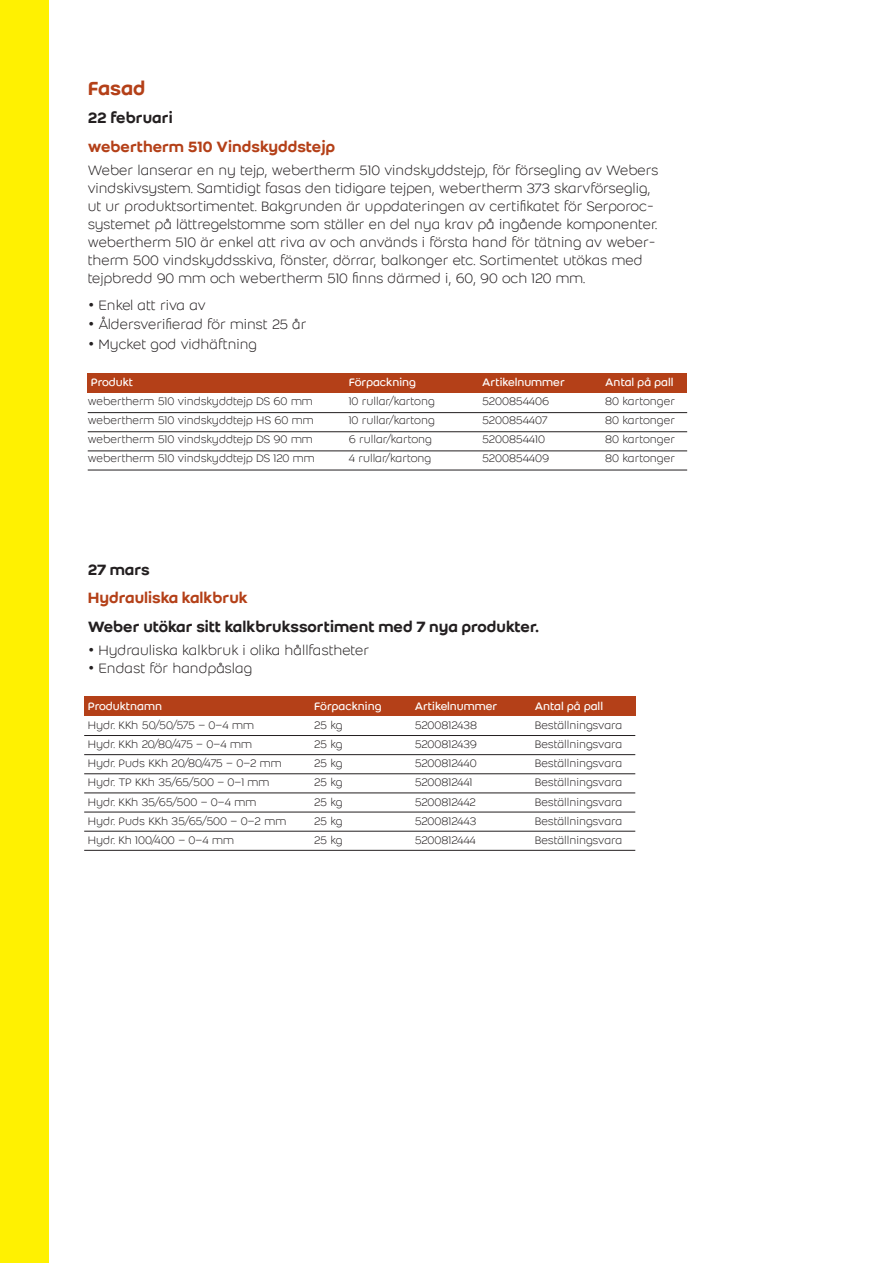
<style>
.page{position:relative;width:893px;height:1263px;background:#fff}
.page>*{position:absolute;margin:0;border:0;box-sizing:border-box;transform-origin:0 0}
.t1{font:500 21px "Weber";color:#b44018}
.t2{font:500 16.5px "Weber";color:#231f20}
.t3{font:500 16.5px "Weber";color:#b44018}
.t4{font:300 15px "Weber";color:#231f20}
.t5{font:300 12px "Weber";color:#231f20}
.t6{font:12px "Weber";color:#fff}
.s1{font-family:"Gotham"}
</style>
<div class="page">
<div style="left:84px;top:697px;width:551px;height:19px;background:#b44018"></div>
<hr style="left:84px;top:735px;width:551px;height:1px;background:#231f20">
<hr style="left:84px;top:754px;width:551px;height:1px;background:#231f20">
<hr style="left:84px;top:773px;width:551px;height:1px;background:#231f20">
<hr style="left:84px;top:793px;width:551px;height:1px;background:#231f20">
<hr style="left:84px;top:812px;width:551px;height:1px;background:#231f20">
<hr style="left:84px;top:831px;width:551px;height:1px;background:#231f20">
<hr style="left:84px;top:850px;width:551px;height:1px;background:#231f20">
<div style="left:88px;top:374px;width:599px;height:19px;background:#b44018"></div>
<hr style="left:88px;top:412px;width:599px;height:1px;background:#231f20">
<hr style="left:88px;top:431px;width:599px;height:1px;background:#231f20">
<hr style="left:88px;top:451px;width:599px;height:1px;background:#231f20">
<hr style="left:88px;top:470px;width:599px;height:1px;background:#231f20">
<div style="left:0;top:0;width:49px;height:1263px;background:#fff101"></div>
<p class="t1" style="left:88px;top:75px;width:59px">Fasad</p>
<p class="t2" style="left:88px;top:108px;width:86px">22 februari</p>
<p class="t3" style="left:88px;top:137px;width:249px">webertherm 510 Vindskyddstejp</p>
<p class="t4" style="left:88px;top:162px;width:572px">Weber lanserar en ny tejp, webertherm 510 vindskyddstejp, för försegling av Webers</p>
<p class="t4" style="left:88px;top:180px;width:564px">vindskivsystem. Samtidigt fasas den tidigare tejpen, webertherm 373 skarvförseglig,</p>
<p class="t4" style="left:88px;top:198px;width:568px">ut ur produktsortimentet. Bakgrunden är uppdateringen av certifikatet för Serporoc-</p>
<p class="t4" style="left:88px;top:216px;width:571px">systemet på lättregelstomme som ställer en del nya krav på ingående komponenter.</p>
<p class="t4" style="left:88px;top:234px;width:569px">webertherm 510 är enkel att riva av och används i första hand för tätning av weber-</p>
<p class="t4" style="left:88px;top:252px;width:556px">therm 500 vindskyddsskiva, fönster, dörrar, balkonger etc. Sortimentet utökas med</p>
<p class="t4" style="left:88px;top:270px;width:499px">tejpbredd 90 mm och webertherm 510 finns därmed i, 60, 90 och 120 mm.</p>
<p class="t4" style="left:88px;top:297px;width:120px"><span class="s1">•</span> Enkel att riva av</p>
<p class="t4" style="left:88px;top:316px;width:220px"><span class="s1">•</span> Åldersverifierad för minst 25 år</p>
<p class="t4" style="left:88px;top:336px;width:171px"><span class="s1">•</span> Mycket god vidhäftning</p>
<p class="t6" style="left:91px;top:375px;width:44px">Produkt</p>
<p class="t6" style="left:349px;top:375px;width:69px">Förpackning</p>
<p class="t6" style="left:482px;top:375px;width:84px">Artikelnummer</p>
<p class="t6" style="left:605px;top:375px;width:70px">Antal på pall</p>
<p class="t5" style="left:88px;top:395px;width:227px">webertherm 510 vindskyddtejp DS 60 mm</p>
<p class="t5" style="left:349px;top:395px;width:88px">10 rullar/kartong</p>
<p class="t5" style="left:482px;top:395px;width:69px">5200854406</p>
<p class="t5" style="left:605px;top:395px;width:71px">80 kartonger</p>
<p class="t5" style="left:88px;top:414px;width:228px">webertherm 510 vindskyddtejp HS 60 mm</p>
<p class="t5" style="left:349px;top:414px;width:88px">10 rullar/kartong</p>
<p class="t5" style="left:482px;top:414px;width:67px">5200854407</p>
<p class="t5" style="left:605px;top:414px;width:71px">80 kartonger</p>
<p class="t5" style="left:88px;top:433px;width:227px">webertherm 510 vindskyddtejp DS 90 mm</p>
<p class="t5" style="left:349px;top:433px;width:85px">6 rullar/kartong</p>
<p class="t5" style="left:482px;top:433px;width:64px">5200854410</p>
<p class="t5" style="left:605px;top:433px;width:71px">80 kartonger</p>
<p class="t5" style="left:88px;top:452px;width:229px">webertherm 510 vindskyddtejp DS 120 mm</p>
<p class="t5" style="left:349px;top:452px;width:84px">4 rullar/kartong</p>
<p class="t5" style="left:482px;top:452px;width:69px">5200854409</p>
<p class="t5" style="left:605px;top:452px;width:71px">80 kartonger</p>
<p class="t2" style="left:88px;top:559px;width:63px">27 mars</p>
<p class="t3" style="left:88px;top:588px;width:162px">Hydrauliska kalkbruk</p>
<p class="t2" style="left:88px;top:617px;width:453px">Weber utökar sitt kalkbrukssortiment med 7 nya produkter.</p>
<p class="t4" style="left:88px;top:642px;width:283px"><span class="s1">•</span> Hydrauliska kalkbruk i olika hållfastheter</p>
<p class="t4" style="left:88px;top:660px;width:166px"><span class="s1">•</span> Endast för handpåslag</p>
<p class="t6" style="left:88px;top:699px;width:76px">Produktnamn</p>
<p class="t6" style="left:314px;top:699px;width:69px">Förpackning</p>
<p class="t6" style="left:415px;top:699px;width:84px">Artikelnummer</p>
<p class="t6" style="left:535px;top:699px;width:70px">Antal på pall</p>
<p class="t5" style="left:88px;top:718px;width:168px">Hydr. KKh 50/50/575 – 0–4 mm</p>
<p class="t5" style="left:314px;top:718px;width:30px">25 kg</p>
<p class="t5" style="left:415px;top:718px;width:64px">5200812438</p>
<p class="t5" style="left:535px;top:718px;width:89px">Beställningsvara</p>
<p class="t5" style="left:88px;top:738px;width:166px">Hydr. KKh 20/80/475 – 0–4 mm</p>
<p class="t5" style="left:314px;top:738px;width:30px">25 kg</p>
<p class="t5" style="left:415px;top:738px;width:64px">5200812439</p>
<p class="t5" style="left:535px;top:738px;width:89px">Beställningsvara</p>
<p class="t5" style="left:88px;top:757px;width:196px">Hydr. Puds KKh 20/80/475 – 0–2 mm</p>
<p class="t5" style="left:314px;top:757px;width:30px">25 kg</p>
<p class="t5" style="left:415px;top:757px;width:63px">5200812440</p>
<p class="t5" style="left:535px;top:757px;width:89px">Beställningsvara</p>
<p class="t5" style="left:88px;top:776px;width:183px">Hydr. TP KKh 35/65/500 – 0–1 mm</p>
<p class="t5" style="left:314px;top:776px;width:30px">25 kg</p>
<p class="t5" style="left:415px;top:776px;width:59px">5200812441</p>
<p class="t5" style="left:535px;top:776px;width:89px">Beställningsvara</p>
<p class="t5" style="left:88px;top:795px;width:170px">Hydr. KKh 35/65/500 – 0–4 mm</p>
<p class="t5" style="left:314px;top:795px;width:30px">25 kg</p>
<p class="t5" style="left:415px;top:795px;width:63px">5200812442</p>
<p class="t5" style="left:535px;top:795px;width:89px">Beställningsvara</p>
<p class="t5" style="left:88px;top:814px;width:200px">Hydr. Puds KKh 35/65/500 – 0–2 mm</p>
<p class="t5" style="left:314px;top:814px;width:30px">25 kg</p>
<p class="t5" style="left:415px;top:814px;width:63px">5200812443</p>
<p class="t5" style="left:535px;top:814px;width:89px">Beställningsvara</p>
<p class="t5" style="left:88px;top:833px;width:148px">Hydr. Kh 100/400 – 0–4 mm</p>
<p class="t5" style="left:314px;top:833px;width:30px">25 kg</p>
<p class="t5" style="left:415px;top:833px;width:63px">5200812444</p>
<p class="t5" style="left:535px;top:833px;width:89px">Beställningsvara</p>
</div>
